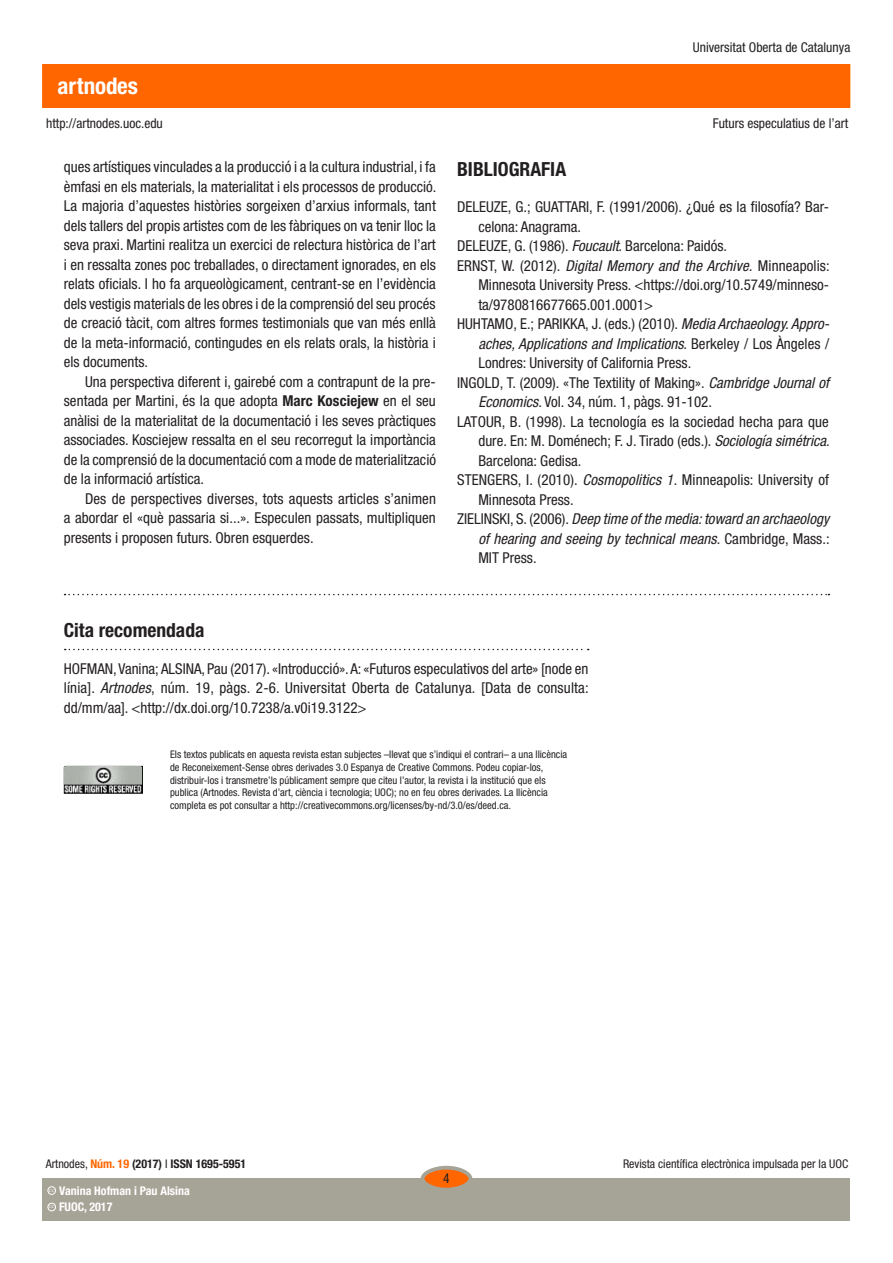
<style>
.page{position:relative;width:893px;height:1263px;background:#fff}
.page>*{position:absolute;margin:0;border:0;box-sizing:border-box;transform-origin:0 0}
.t1{font:700 condensed 22.95px "Helvetica Neue LT Std";color:#fff}
.SUBTITOLS{font:700 condensed 19.5px "Helvetica Neue LT Std";color:#231f20}
.text_general{font:condensed 15px/19.5px "Helvetica Neue LT Std";color:#231f20;text-align:justify}
.BIBLIOGRAFIA{font:condensed 15px/19.5px "Helvetica Neue LT Std";color:#231f20}
.text_general_primerp{font:condensed 15px/19.5px "Helvetica Neue LT Std";color:#231f20;text-align:justify}
.BIBLIOGRAFIA-2{font:italic condensed 15px/19.5px "Helvetica Neue LT Std";letter-spacing:.005em;color:#231f20;text-align:justify}
.t2{font:condensed 13.5px "Helvetica Neue LT Std";color:#231f20}
.t3{font:condensed 12px "Helvetica Neue LT Std";color:#231f20}
.t4{font:700 condensed 12px "Helvetica Neue LT Std";color:#231f20}
.t5{font:700 condensed 12px "Helvetica Neue LT Std";color:#fff}
.t6{font:condensed 10.5px/12.8px "Helvetica Neue LT Std";color:#231f20}
.t7{font:600 3.9px "Adobe Caslon Pro";color:#fff}
.s1{font-weight:700}
.s2{font-style:italic}
.s3{font-style:normal}
.s4{font-weight:400}
.s5{color:#f60}
</style>
<div class="page">
<div style="left:43px;top:65px;width:807px;height:42px;background:#f60"></div>
<div style="left:43px;top:1178px;width:807px;height:42px;background:#a6a397"></div>
<div style="left:422px;top:1168px;width:48px;height:21px;background:#f60;border-radius:50%"></div>
<div style="left:421px;top:1166px;width:51px;height:25px;border:4px solid #a6a397;border-radius:50%"></div>
<div style="left:48px;top:1203px;width:8px;height:8px;border:1px solid #fff;border-radius:50%"></div>
<div style="left:48px;top:1186px;width:8px;height:8px;border:1px solid #fff;border-radius:50%"></div>
<svg style="left:65px;top:649px;width:524px;height:1px"></svg>
<img style="left:64px;top:766px;width:79px;height:28px">
<svg style="left:65px;top:594px;width:764px;height:1px"></svg>
<h1 class="t1" style="left:58px;top:72px;width:82px">artnodes</h1>
<p class="t2" style="left:693px;top:40px;width:159px">Universitat Oberta de Catalunya</p>
<p class="t2" style="left:46px;top:115px;width:118px">http://artnodes.uoc.edu</p>
<p class="t2" style="left:713px;top:115px;width:137px">Futurs especulatius de l’art</p>
<p class="text_general" style="left:64px;top:157px;width:374px">ques artístiques vinculades a la producció i a la cultura industrial, i fa èmfasi en els materials, la materialitat i els processos de producció.<br>La majoria d’aquestes històries sorgeixen d’arxius informals, tant dels tallers del propis artistes com de les fàbriques on va tenir lloc la seva praxi. Martini realitza un exercici de relectura històrica de l’art i en ressalta zones poc treballades, o directament ignorades, en els relats oficials. I ho fa arqueològicament, centrant-se en l’evidència dels vestigis materials de les obres i de la comprensió del seu procés de creació tàcit, com altres formes testimonials que van més enllà de la meta-informació, contingudes en els relats orals, la història i els documents.</p>
<p class="text_general" style="left:64px;top:372px;width:374px;text-indent:21px">Una perspectiva diferent i, gairebé com a contrapunt de la pre&shy;sentada per Martini, és la que adopta <span class="s1">Marc Kosciejew</span> en el seu anàlisi de la materialitat de la documentació i les seves pràctiques associades. Kosciejew ressalta en el seu recorregut la importància de la comprensió de la documentació com a mode de materialització de la informació artística.</p>
<p class="text_general" style="left:64px;top:489px;width:374px;text-indent:21px">Des de perspectives diverses, tots aquests articles s’animen a abordar el «què passaria si...». Especulen passats, multipliquen presents i proposen futurs. Obren esquerdes.</p>
<p class="SUBTITOLS" style="left:457px;top:157px;width:111px">BIBLIOGRAFIA</p>
<p class="BIBLIOGRAFIA" style="left:478px;top:197px;width:352px;text-indent:-21px">DELEUZE, G.; GUATTARI, F. (1991/2006). ¿Qué es la filosofía? Bar&shy;celona: Anagrama.</p>
<p class="BIBLIOGRAFIA" style="left:457px;top:236px;width:272px">DELEUZE, G. (1986). <span class="s2">Foucault</span>. Barcelona: Paidós.</p>
<p class="BIBLIOGRAFIA" style="left:478px;top:255px;width:353px;text-align:justify;text-indent:-21px">ERNST, W. (2012). <span class="s2">Digital Memory and the Archive.</span> Minneapolis:<br>Minnesota University Press. &lt;https://doi.org/10.5749/minneso&shy;ta/9780816677665.001.0001&gt;</p>
<p class="BIBLIOGRAFIA" style="left:478px;top:314px;width:353px;text-align:justify;text-indent:-21px">HUHTAMO, E.; PARIKKA, J. (eds.) (2010). <span class="s2">Media Archaeology. Appro&shy;aches, Applications and Implications</span>. Berkeley / Los Àngeles / Londres: University of California Press.</p>
<p class="BIBLIOGRAFIA" style="left:478px;top:372px;width:352px;text-indent:-21px">INGOLD, T. (2009). «The Textility of Making». <span class="s2">Cambridge Journal of<br>Economics</span>. Vol. 34, núm. 1, pàgs. 91-102.</p>
<p class="BIBLIOGRAFIA" style="left:478px;top:411px;width:353px;text-align:justify;text-indent:-21px">LATOUR, B. (1998). La tecnología es la sociedad hecha para que dure. En: M. Doménech; F. J. Tirado (eds.). <span class="s2">Sociología simétrica</span>.<br>Barcelona: Gedisa.</p>
<p class="BIBLIOGRAFIA" style="left:478px;top:470px;width:352px;text-indent:-21px">STENGERS, I. (2010). <span class="s2">Cosmopolitics 1</span>. Minneapolis: University of<br>Minnesota Press.</p>
<p class="BIBLIOGRAFIA-2" style="left:478px;top:509px;width:353px;text-indent:-21px"><span class="s3">ZIELINSKI, S. (2006).</span> Deep time of the media: toward an archaeology of hearing and seeing by technical means<span class="s3">. Cambridge, Mass.:<br>MIT Press.</span></p>
<p class="SUBTITOLS" style="left:64px;top:618px;width:142px">Cita recomendada</p>
<p class="text_general_primerp" style="left:64px;top:658px;width:526px">HOFMAN, Vanina; ALSINA, Pau (2017). «Introducció». A: «Futuros especulativos del arte» [node en línia]. <span class="s2">Artnodes</span>, núm. 19, pàgs. 2-6. Universitat Oberta de Catalunya. [Data de consulta: dd/mm/aa]. &lt;http://dx.doi.org/10.7238/a.v0i19.3122&gt;</p>
<p class="t6" style="left:170px;top:748px;width:399px">Els textos publicats en aquesta revista estan subjectes –llevat que s’indiqui el contrari– a una llicència de Reconeixement-Sense obres derivades 3.0 Espanya de Creative Commons. Podeu copiar-los, distribuir-los i transmetre’ls públicament sempre que citeu l’autor, la revista i la institució que els publica (Artnodes. Revista d’art, ciència i tecnologia; UOC); no en feu obres derivades. La llicència completa es pot consultar a http://creativecommons.org/licenses/by-nd/3.0/es/deed.ca.</p>
<p class="t4" style="left:46px;top:1157px;width:202px"><span class="s4">Artnodes,</span> <span class="s5">Núm. 19</span> (2017) <span class="s4">I</span> ISSN 1695-5951</p>
<p class="t7" style="left:49px;top:1205px;width:7px">CC</p>
<p class="t5" style="left:59px;top:1200px;width:55px">FUOC, 2017</p>
<p class="t5" style="left:59px;top:1183px;width:132px">Vanina Hofman i Pau Alsina</p>
<p class="t7" style="left:49px;top:1188px;width:7px">CC</p>
<p class="t2" style="left:443px;top:1171px;width:8px">4</p>
<p class="t3" style="left:623px;top:1157px;width:227px">Revista científica electrònica impulsada per la UOC</p>
</div>
